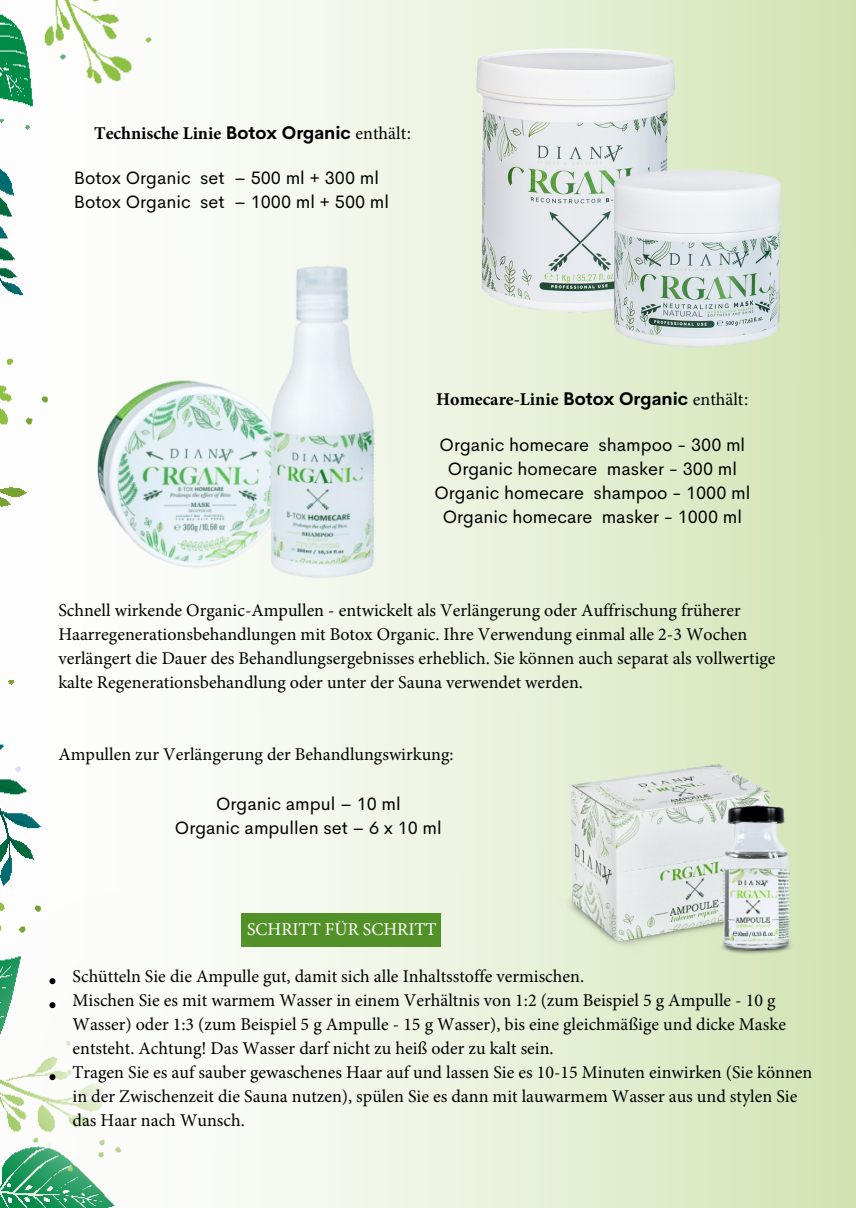
<style>
.page{position:relative;width:856px;height:1208px;background:#fff}
.page>*{position:absolute;margin:0;border:0;box-sizing:border-box;transform-origin:0 0}
.t1{font:18px/24px "Minion Pro";color:#000}
.t2{font:18px/24px "Cerebri Sans";color:#000;text-align:center}
.t3{font:700 18px "Minion Pro";color:#000}
.t4{font:18px "Minion Pro";color:#fff}
.s1{font-family:"Cerebri Sans"}
.s2{font-weight:400}
.s3{font-family:"Cerebri Sans";font-weight:400}
</style>
<div class="page">
<img style="left:0;top:0;width:856px;height:1207px">
<img style="left:440px;top:7px;width:371px;height:371px">
<img style="left:531px;top:684px;width:274px;height:274px">
<img style="left:656px;top:764px;width:200px;height:199px">
<img style="left:80px;top:264px;width:331px;height:339px">
<div style="left:241px;top:913px;width:199px;height:34px;background:#529128"></div>
<svg style="left:0;top:891px;width:299px;height:316px"></svg>
<svg style="left:49px;top:978px;width:6px;height:6px"></svg>
<svg style="left:49px;top:1002px;width:6px;height:6px"></svg>
<svg style="left:49px;top:1074px;width:6px;height:6px"></svg>
<p class="t3" style="left:94px;top:120px;width:319px">Technische Linie <span class="s1">Botox Organic</span> <span class="s2">enthält</span><span class="s3">:</span></p>
<p class="t2" style="left:74px;top:166px;width:317px;text-align:left">Botox Organic set – 500 ml + 300 ml<br>Botox Organic set – 1000 ml + 500 ml</p>
<p class="t3" style="left:436px;top:387px;width:314px">Homecare-Linie <span class="s1">Botox Organic</span> <span class="s2">enthält</span><span class="s3">:</span></p>
<p class="t2" style="left:434px;top:432px;width:317px">Organic homecare shampoo - 300 ml Organic homecare masker - 300 ml Organic homecare shampoo - 1000 ml Organic homecare masker - 1000 ml</p>
<p class="t1" style="left:58px;top:599px;width:719px">Schnell wirkende Organic-Ampullen - entwickelt als Verlängerung oder Auffrischung früherer Haarregenerationsbehandlungen mit Botox Organic. Ihre Verwendung einmal alle 2-3 Wochen verlängert die Dauer des Behandlungsergebnisses erheblich. Sie können auch separat als vollwertige kalte Regenerationsbehandlung oder unter der Sauna verwendet werden.</p>
<p class="t1" style="left:58px;top:742px;width:397px">Ampullen zur Verlängerung der Behandlungswirkung:</p>
<p class="t2" style="left:175px;top:792px;width:268px">Organic ampul – 10 ml<br>Organic ampullen set – 6 x 10 ml</p>
<p class="t4" style="left:247px;top:916px;width:191px">SCHRITT FÜR SCHRITT</p>
<p class="t1" style="left:73px;top:964px;width:741px">Schütteln Sie die Ampulle gut, damit sich alle Inhaltsstoffe vermischen.<br>Mischen Sie es mit warmem Wasser in einem Verhältnis von 1:2 (zum Beispiel 5 g Ampulle - 10 g Wasser) oder 1:3 (zum Beispiel 5 g Ampulle - 15 g Wasser), bis eine gleichmäßige und dicke Maske entsteht. Achtung! Das Wasser darf nicht zu heiß oder zu kalt sein.<br>Tragen Sie es auf sauber gewaschenes Haar auf und lassen Sie es 10-15 Minuten einwirken (Sie können in der Zwischenzeit die Sauna nutzen), spülen Sie es dann mit lauwarmem Wasser aus und stylen Sie das Haar nach Wunsch.</p>
</div>
